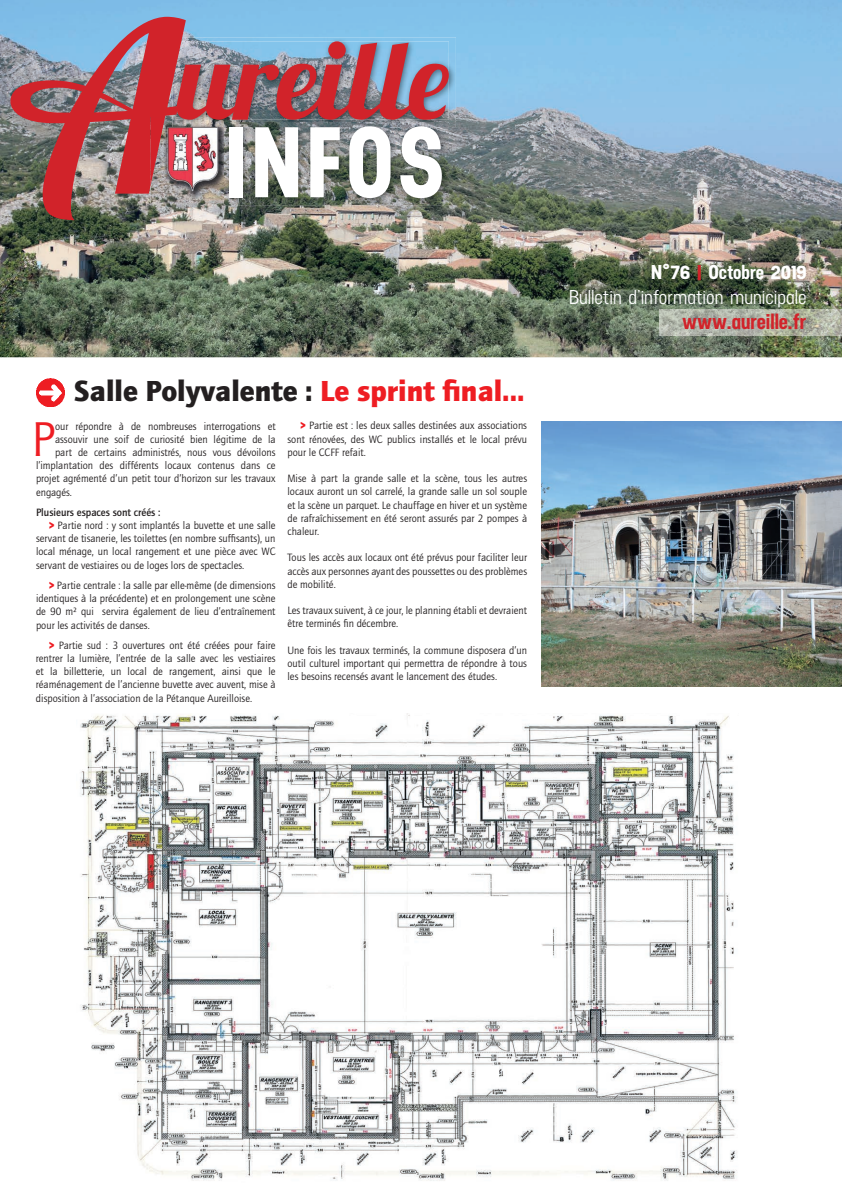
<style>
.page{position:relative;width:842px;height:1191px;background:#fff}
.page>*{position:absolute;margin:0;border:0;box-sizing:border-box;transform-origin:0 0}
.t1{font:110px "Lobster 1.3";color:#d1232a}
.t2{font:700 100px "Neusa";letter-spacing:.045em;color:#fff}
.t3{font:50.6px "Quay Itc T";color:#ee1d23}
.t4{font:900 30px "Quay Itc T";color:#231f20}
.t5{font:700 22px "Neusa";color:#d1232a;scale:1.1 1}
.t6{font:500 20px/25px "Neusa";color:#fff;text-align:right;scale:1.1 1}
.t7{font:11px/13.2px "Quay Itc T";color:#231f20;text-align:justify}
.t8{font:700 11px "Quay Itc T";color:#231f20}
.s1{font-size:235.4px}
.s2{color:#ee1d23}
.s3{font-weight:900;color:#ee1d23}
.s4{font-weight:700}
.s5{font-weight:700;color:#d1232a}
</style>
<div class="page">
<img style="left:37px;top:379px;width:28px;height:27px">
<img style="left:0;top:0;width:842px;height:357px">
<img style="left:659px;top:309px;width:183px;height:27px">
<img style="left:172px;top:37px;width:284px;height:90px">
<img style="left:186px;top:41px;width:263px;height:79px">
<img style="left:177px;top:41px;width:9px;height:76px">
<img style="left:186px;top:127px;width:39px;height:75px">
<img style="left:186px;top:120px;width:49px;height:7px">
<img style="left:186px;top:117px;width:49px;height:3px">
<img style="left:150px;top:117px;width:36px;height:85px">
<svg style="left:177px;top:117px;width:9px;height:3px"></svg>
<img style="left:225px;top:127px;width:224px;height:78px">
<img style="left:235px;top:122px;width:214px;height:5px">
<svg style="left:225px;top:122px;width:10px;height:5px"></svg>
<img style="left:541px;top:421px;width:301px;height:265px">
<img style="left:80px;top:713px;width:657px;height:468px">
<h1 class="t1" style="left:8px;top:10px;width:444px"><span class="s1">A</span>ureille</h1>
<h2 class="t2" style="left:225px;top:92px;width:220px">INFOS</h2>
<h3 class="t4" style="left:74px;top:373px;width:452px">Salle Polyvalente : <span class="s2">Le sprint final...</span></h3>
<h3 class="t3" style="left:32px;top:410px;width:25px">P</h3>
<p class="t7" style="left:55px;top:419px;width:222px">our répondre à de nombreuses interrogations et</p>
<p class="t7" style="left:55px;top:432px;width:222px">assouvir une soif de curiosité bien légitime de la</p>
<p class="t7" style="left:55px;top:445px;width:222px">part de certains administrés, nous vous dévoilons</p>
<p class="t7" style="left:36px;top:459px;width:241px">l’implantation des différents locaux contenus dans ce</p>
<p class="t7" style="left:36px;top:472px;width:241px">projet agrémenté d’un petit tour d’horizon sur les travaux</p>
<p class="t7" style="left:36px;top:485px;width:37px">engagés.</p>
<p class="t8" style="left:36px;top:506px;width:126px">Plusieurs espaces sont créés :</p>
<p class="t7" style="left:49px;top:518px;width:228px"><span class="s3">&gt;</span> Partie nord : y sont implantés la buvette et une salle</p>
<p class="t7" style="left:36px;top:532px;width:241px">servant de tisanerie, les toilettes (en nombre suffisants), un</p>
<p class="t7" style="left:36px;top:545px;width:241px">local ménage, un local rangement et une pièce avec WC</p>
<p class="t7" style="left:36px;top:558px;width:210px">servant de vestiaires ou de loges lors de spectacles.</p>
<p class="t7" style="left:36px;top:578px;width:241px;text-indent:13px"><span class="s3">&gt;</span> Partie centrale : la salle par elle-même (de dimensions identiques à la précédente) et en prolongement une scène de 90 m² qui servira également de lieu d’entraînement pour les activités de danses.</p>
<p class="t7" style="left:36px;top:638px;width:241px;text-indent:13px"><span class="s3">&gt;</span> Partie sud : 3 ouvertures ont été créées pour faire rentrer la lumière, l’entrée de la salle avec les vestiaires et la billetterie, un local de rangement, ainsi que le réaménagement de l’ancienne buvette avec auvent, mise à disposition à l’association de la Pétanque Aureilloise.</p>
<p class="t7" style="left:288px;top:419px;width:241px;text-indent:13px"><span class="s3">&gt;</span> Partie est : les deux salles destinées aux associations sont rénovées, des WC publics installés et le local prévu pour le CCFF refait.</p>
<p class="t7" style="left:288px;top:472px;width:241px">Mise à part la grande salle et la scène, tous les autres locaux auront un sol carrelé, la grande salle un sol souple et la scène un parquet. Le chauffage en hiver et un système de rafraîchissement en été seront assurés par 2 pompes à chaleur.</p>
<p class="t7" style="left:288px;top:551px;width:241px">Tous les accès aux locaux ont été prévus pour faciliter leur accès aux personnes ayant des poussettes ou des problèmes de mobilité.</p>
<p class="t7" style="left:288px;top:604px;width:241px">Les travaux suivent, à ce jour, le planning établi et devraient être terminés fin décembre.</p>
<p class="t7" style="left:288px;top:643px;width:241px">Une fois les travaux terminés, la commune disposera d’un outil culturel important qui permettra de répondre à tous les besoins recensés avant le lancement des études.</p>
<h3 class="t6" style="left:569px;top:259px;width:218px"><span class="s4">N°76</span> <span class="s5">|</span> <span class="s4">Octobre 2019<br></span>Bulletin d’information municipale</h3>
<h3 class="t5" style="left:682px;top:306px;width:115px">www.aureille.fr</h3>
</div>
